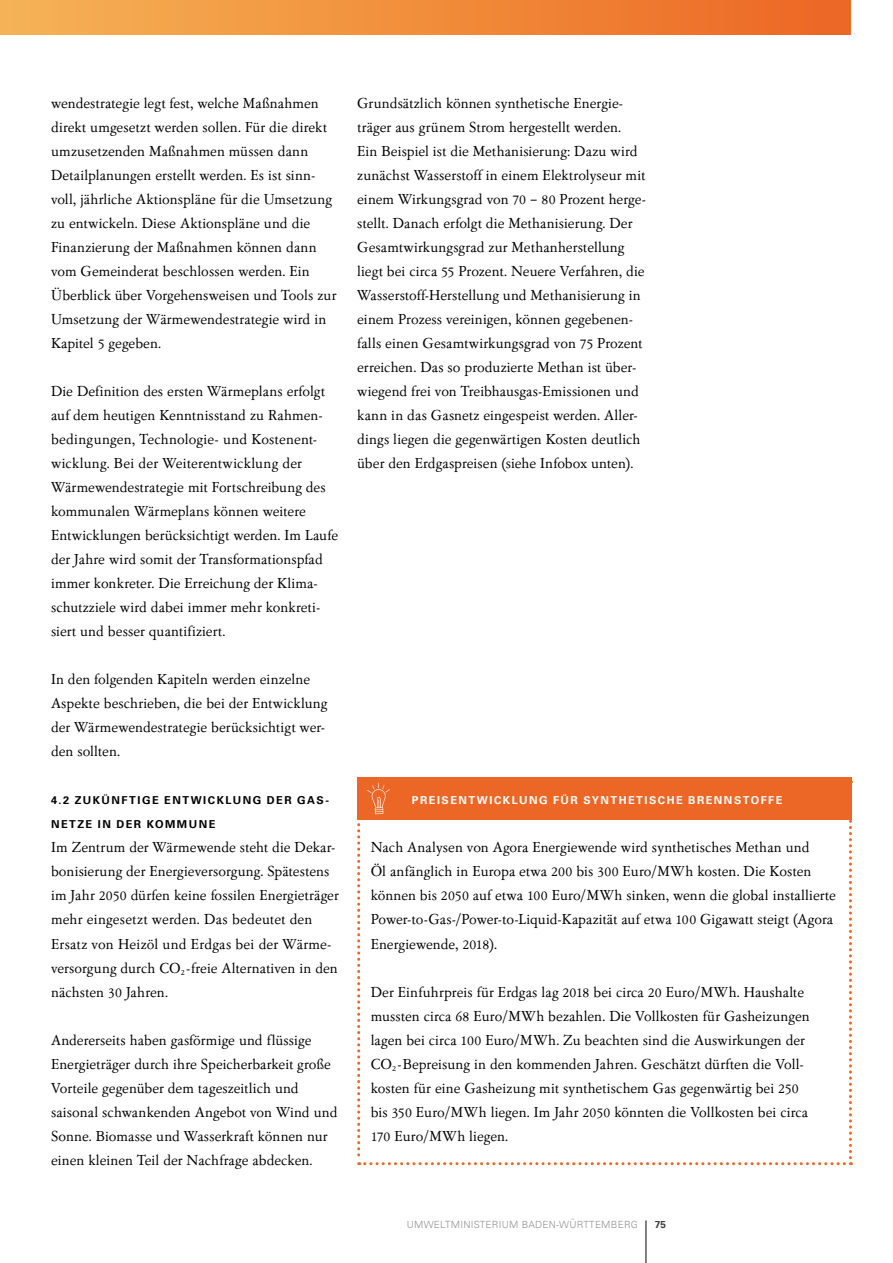
<style>
.page{position:relative;width:893px;height:1263px;background:#fff}
.page>*{position:absolute;margin:0;border:0;box-sizing:border-box;transform-origin:0 0}
.t1{font:15px/24px "Garamont Amst SB";letter-spacing:.005em;color:#000}
.t2{font:700 10.95px/24px "Univers 65";letter-spacing:.135em;color:#000}
.t3{font:700 10.95px "Univers 65";letter-spacing:.135em;color:#fff}
.t4{font:300 9.9px "Univers 45";letter-spacing:.025em;color:#929292}
.t5{font:700 9.9px "Univers 65";color:#3c3c3b}
</style>
<div class="page">
<div style="left:0;top:0;width:850px;height:34px;background:linear-gradient(to right,#f6b356,#ec6623)"></div>
<hr style="left:646px;top:1220px;width:1px;height:43px;background:#000">
<div style="left:357px;top:777px;width:495px;height:43px;background:#ec6725"></div>
<svg style="left:357px;top:783px;width:495px;height:382px"></svg>
<p class="t1" style="left:51px;top:92px;width:287px">wendestrategie legt fest, welche Maßnahmen direkt umgesetzt werden sollen. Für die direkt umzusetzenden Maßnahmen müssen dann Detailplanungen erstellt werden. Es ist sinn&shy;voll, jährliche Aktionspläne für die Umsetzung zu entwickeln. Diese Aktionspläne und die Finanzierung der Maßnahmen können dann vom Gemeinderat beschlossen werden. Ein Überblick über Vorgehensweisen und Tools zur Umsetzung der Wärmewendestrategie wird in Kapitel 5 gegeben.</p>
<p class="t1" style="left:51px;top:380px;width:289px">Die Definition des ersten Wärmeplans erfolgt auf dem heutigen Kenntnisstand zu Rahmen&shy;bedingungen, Technologie- und Kostenent&shy;wicklung. Bei der Weiterentwicklung der Wärmewendestrategie mit Fortschreibung des kommunalen Wärmeplans können weitere Entwicklungen berücksichtigt werden. Im Laufe der Jahre wird somit der Transformationspfad immer konkreter. Die Erreichung der Klima&shy;schutzziele wird dabei immer mehr konkreti&shy;siert und besser quantifiziert.</p>
<p class="t1" style="left:51px;top:668px;width:278px">In den folgenden Kapiteln werden einzelne Aspekte beschrieben, die bei der Entwicklung der Wärmewendestrategie berücksichtigt wer&shy;den sollten.</p>
<h3 class="t2" style="left:51px;top:789px;width:279px">4.2 ZUKÜNFTIGE ENTWICKLUNG DER GAS-<br>NETZE IN DER KOMMUNE</h3>
<p class="t1" style="left:51px;top:836px;width:289px">Im Zentrum der Wärmewende steht die Dekar&shy;bonisierung der Energieversorgung. Spätestens im Jahr 2050 dürfen keine fossilen Energieträger mehr eingesetzt werden. Das bedeutet den Ersatz von Heizöl und Erdgas bei der Wärme&shy;versorgung durch CO<sub>2</sub> -freie Alternativen in den nächsten 30 Jahren.</p>
<p class="t1" style="left:51px;top:1028px;width:288px">Andererseits haben gasförmige und flüssige Energieträger durch ihre Speicherbarkeit große Vorteile gegenüber dem tageszeitlich und saisonal schwankenden Angebot von Wind und Sonne. Biomasse und Wasserkraft können nur einen kleinen Teil der Nachfrage abdecken.</p>
<p class="t1" style="left:357px;top:92px;width:290px">Grundsätzlich können synthetische Energie&shy;träger aus grünem Strom hergestellt werden.<br>Ein Beispiel ist die Methanisierung: Dazu wird zunächst Wasserstoff in einem Elektrolyseur mit einem Wirkungsgrad von 70 – 80 Prozent herge&shy;stellt. Danach erfolgt die Methanisierung. Der Gesamtwirkungsgrad zur Methanherstellung liegt bei circa 55 Prozent. Neuere Verfahren, die Wasserstoff-Herstellung und Methanisierung in einem Prozess vereinigen, können gegebenen&shy;falls einen Gesamtwirkungsgrad von 75 Prozent erreichen. Das so produzierte Methan ist über&shy;wiegend frei von Treibhausgas-Emissionen und kann in das Gasnetz eingespeist werden. Aller&shy;dings liegen die gegenwärtigen Kosten deutlich über den Erdgaspreisen (siehe Infobox unten).</p>
<p class="t3" style="left:412px;top:794px;width:372px">PREISENTWICKLUNG FÜR SYNTHETISCHE BRENNSTOFFE</p>
<p class="t1" style="left:371px;top:836px;width:467px">Nach Analysen von Agora Energiewende wird synthetisches Methan und<br>Öl anfänglich in Europa etwa 200 bis 300 Euro/MWh kosten. Die Kosten können bis 2050 auf etwa 100 Euro/MWh sinken, wenn die global installierte Power-to-Gas-/Power-to-Liquid-Kapazität auf etwa 100 Gigawatt steigt (Agora Energiewende, 2018).</p>
<p class="t1" style="left:371px;top:980px;width:440px">Der Einfuhrpreis für Erdgas lag 2018 bei circa 20 Euro/MWh. Haushalte mussten circa 68 Euro/MWh bezahlen. Die Vollkosten für Gasheizungen lagen bei circa 100 Euro/MWh. Zu beachten sind die Auswirkungen der CO<sub>2</sub> -Bepreisung in den kommenden Jahren. Geschätzt dürften die Voll&shy;kosten für eine Gasheizung mit synthetischem Gas gegenwärtig bei 250 bis 350 Euro/MWh liegen. Im Jahr 2050 könnten die Vollkosten bei circa 170 Euro/MWh liegen.</p>
<p class="t4" style="left:407px;top:1218px;width:233px">UMWELTMINISTERIUM BADEN-WÜRTTEMBERG</p>
<p class="t5" style="left:655px;top:1218px;width:13px">75</p>
</div>
